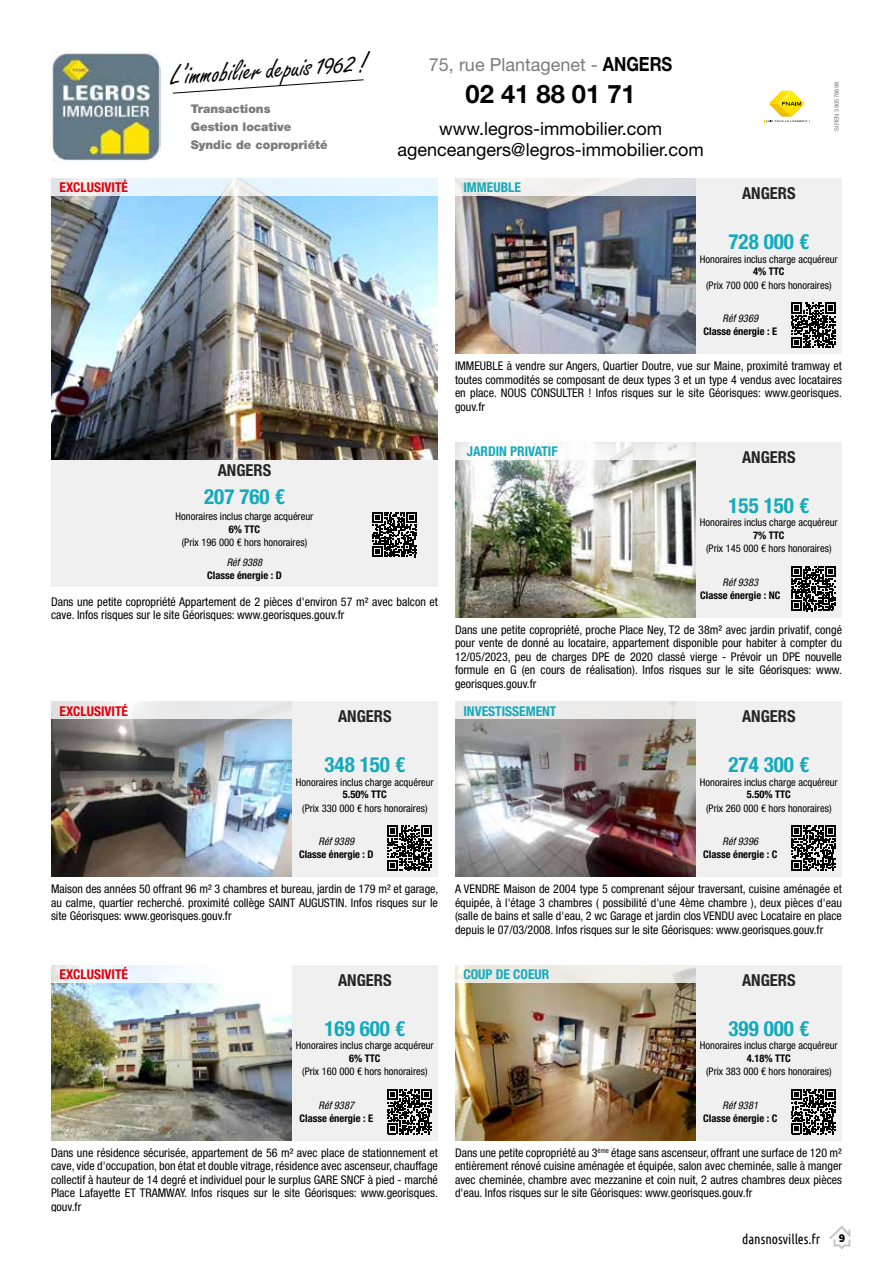
<style>
.page{position:relative;width:893px;height:1263px;background:#fff}
.page>*{position:absolute;margin:0;border:0;box-sizing:border-box;transform-origin:0 0}
.t1{font:30px "Freestyle Script Std";color:#000}
.t2{font:700 25.5px "Helvetica Neue LT Std";color:#000}
.t3{font:700 condensed 21px "Helvetica Neue LT Std";color:#14aabc}
.t4{font:18px/20.5px "Helvetica Neue LT Std";color:#000;text-align:center}
.t5{font:18px "Helvetica Neue LT Std";color:#7a7b7a}
.t6{font:700 condensed 16.5px "Helvetica Neue LT Std";color:#000}
.t7{font:700 condensed 13.5px "Helvetica Neue LT Std";color:#14aabc}
.t8{font:700 condensed 13.5px "Helvetica Neue LT Std";color:#e3000b}
.t9{font:13.5px "Ubuntu Condensed";color:#000}
.t10{font:condensed 12px/13.5px "Helvetica Neue LT Std";color:#000;text-align:justify}
.t11{font:900 12px/18px "Helvetica Neue LT Std";color:#7a7b7a}
.t12{font:900 12px "Source Sans Pro";color:#000}
.t13{font:condensed 10.5px "Helvetica Neue LT Std";color:#000}
.t14{font:700 condensed 10.5px "Helvetica Neue LT Std";color:#000}
.t15{font:italic condensed 10.5px "Helvetica Neue LT Std";color:#000}
.t16{font:6px "Helvetica Neue LT Std";color:#7a7b7a}
.s1{font-weight:700;font-size:19.5px;color:#000}
</style>
<div class="page">
<svg style="left:829px;top:1226px;width:21px;height:23px"></svg>
<div style="left:696px;top:179px;width:146px;height:175px;background:#f0f0f0"></div>
<div style="left:696px;top:442px;width:146px;height:175px;background:#f0f0f0"></div>
<div style="left:292px;top:702px;width:146px;height:175px;background:#f0f0f0"></div>
<div style="left:292px;top:965px;width:146px;height:175px;background:#f0f0f0"></div>
<div style="left:696px;top:702px;width:146px;height:175px;background:#f0f0f0"></div>
<div style="left:696px;top:965px;width:146px;height:175px;background:#f0f0f0"></div>
<img style="left:455px;top:196px;width:241px;height:158px">
<svg style="left:455px;top:179px;width:241px;height:17px;fill:#efedeb"></svg>
<img style="left:455px;top:459px;width:241px;height:158px">
<svg style="left:455px;top:442px;width:241px;height:17px"></svg>
<img style="left:51px;top:719px;width:241px;height:158px">
<div style="left:51px;top:702px;width:241px;height:17px;background:#e9eaeb"></div>
<img style="left:51px;top:982px;width:241px;height:158px">
<svg style="left:51px;top:965px;width:138px;height:17px;fill:#eff6fe"></svg>
<img style="left:455px;top:719px;width:241px;height:158px">
<div style="left:455px;top:702px;width:241px;height:17px;background:#ecebea"></div>
<img style="left:455px;top:982px;width:241px;height:158px">
<svg style="left:455px;top:965px;width:241px;height:17px;background:#edeae3"></svg>
<svg style="left:791px;top:303px;width:45px;height:45px"></svg>
<svg style="left:791px;top:566px;width:45px;height:45px"></svg>
<svg style="left:387px;top:826px;width:45px;height:45px"></svg>
<svg style="left:387px;top:1089px;width:45px;height:45px"></svg>
<svg style="left:791px;top:826px;width:45px;height:45px"></svg>
<svg style="left:791px;top:1089px;width:45px;height:45px"></svg>
<div style="left:51px;top:459px;width:387px;height:128px;background:#f0f0f0"></div>
<img style="left:51px;top:196px;width:387px;height:263px">
<svg style="left:51px;top:179px;width:387px;height:17px;background:#e8f2f9"></svg>
<svg style="left:372px;top:512px;width:45px;height:45px"></svg>
<img style="left:51px;top:51px;width:109px;height:111px">
<svg style="left:764px;top:91px;width:46px;height:32px"></svg>
<svg style="left:172px;top:79px;width:192px;height:15px"></svg>
<p class="t8" style="left:60px;top:180px;width:70px">EXCLUSIVITÉ</p>
<h1 class="t1" style="left:170px;top:58px;width:199px;rotate:-4deg">L’immobilier depuis 1962 !</h1>
<p class="t11" style="left:191px;top:100px;width:138px">Transactions<br>Gestion locative<br>Syndic de copropriété</p>
<h3 class="t5" style="left:429px;top:53px;width:245px">75, rue Plantagenet - <span class="s1">ANGERS</span></h3>
<h2 class="t2" style="left:466px;top:78px;width:172px">02 41 88 01 71</h2>
<h3 class="t4" style="left:398px;top:119px;width:308px">www.legros-immobilier.com agenceangers@legros-immobilier.com</h3>
<p class="t16" style="left:833px;top:131px;width:51px;rotate:-90deg">SIREN 390578698</p>
<p class="t7" style="left:463px;top:180px;width:59px">IMMEUBLE</p>
<h3 class="t6" style="left:742px;top:183px;width:55px">ANGERS</h3>
<h3 class="t3" style="left:728px;top:229px;width:82px">728 000 €</h3>
<p class="t13" style="left:700px;top:253px;width:139px">Honoraires inclus charge acquéreur</p>
<p class="t14" style="left:753px;top:265px;width:33px">4% TTC</p>
<p class="t13" style="left:706px;top:279px;width:127px">(Prix 700 000 € hors honoraires)</p>
<p class="t15" style="left:723px;top:312px;width:37px">Réf 9369</p>
<p class="t14" style="left:703px;top:325px;width:75px">Classe énergie : E</p>
<p class="t10" style="left:455px;top:359px;width:388px">IMMEUBLE à vendre sur Angers, Quartier Doutre, vue sur Maine, proximité tramway et toutes commodités se composant de deux types 3 et un type 4 vendus avec locataires en place. NOUS CONSULTER ! Infos risques sur le site Géorisques: www.georisques. gouv.fr</p>
<h3 class="t6" style="left:218px;top:460px;width:55px">ANGERS</h3>
<h3 class="t3" style="left:204px;top:483px;width:82px">207 760 €</h3>
<p class="t13" style="left:176px;top:511px;width:139px">Honoraires inclus charge acquéreur</p>
<p class="t15" style="left:227px;top:556px;width:37px">Réf 9388</p>
<p class="t14" style="left:229px;top:523px;width:33px">6% TTC</p>
<p class="t14" style="left:207px;top:569px;width:76px">Classe énergie : D</p>
<p class="t13" style="left:182px;top:536px;width:127px">(Prix 196 000 € hors honoraires)</p>
<p class="t10" style="left:51px;top:594px;width:388px">Dans une petite copropriété Appartement de 2 pièces d'environ 57 m² avec balcon et cave. Infos risques sur le site Géorisques: www.georisques.gouv.fr</p>
<p class="t8" style="left:60px;top:702px;width:70px">EXCLUSIVITÉ</p>
<h3 class="t6" style="left:338px;top:706px;width:55px">ANGERS</h3>
<h3 class="t3" style="left:324px;top:752px;width:82px">348 150 €</h3>
<p class="t13" style="left:296px;top:776px;width:139px">Honoraires inclus charge acquéreur</p>
<p class="t14" style="left:343px;top:788px;width:46px">5.50% TTC</p>
<p class="t13" style="left:302px;top:802px;width:127px">(Prix 330 000 € hors honoraires)</p>
<p class="t15" style="left:319px;top:835px;width:37px">Réf 9389</p>
<p class="t14" style="left:299px;top:848px;width:76px">Classe énergie : D</p>
<p class="t10" style="left:51px;top:882px;width:389px">Maison des années 50 offrant 96 m² 3 chambres et bureau, jardin de 179 m² et garage, au calme, quartier recherché. proximité collège SAINT AUGUSTIN. Infos risques sur le site Géorisques: www.georisques.gouv.fr</p>
<p class="t8" style="left:60px;top:966px;width:70px">EXCLUSIVITÉ</p>
<h3 class="t6" style="left:338px;top:970px;width:55px">ANGERS</h3>
<h3 class="t3" style="left:324px;top:1015px;width:82px">169 600 €</h3>
<p class="t13" style="left:296px;top:1039px;width:139px">Honoraires inclus charge acquéreur</p>
<p class="t14" style="left:349px;top:1052px;width:33px">6% TTC</p>
<p class="t13" style="left:302px;top:1065px;width:127px">(Prix 160 000 € hors honoraires)</p>
<p class="t15" style="left:319px;top:1099px;width:37px">Réf 9387</p>
<p class="t14" style="left:300px;top:1111px;width:75px">Classe énergie : E</p>
<p class="t10" style="left:51px;top:1146px;width:388px">Dans une résidence sécurisée, appartement de 56 m² avec place de stationnement et cave, vide d'occupation, bon état et double vitrage, résidence avec ascenseur, chauffage collectif à hauteur de 14 degré et individuel pour le surplus GARE SNCF à pied - marché Place Lafayette ET TRAMWAY. Infos risques sur le site Géorisques: www.georisques. gouv.fr</p>
<p class="t7" style="left:467px;top:443px;width:92px">JARDIN PRIVATIF</p>
<h3 class="t6" style="left:742px;top:447px;width:55px">ANGERS</h3>
<h3 class="t3" style="left:728px;top:492px;width:82px">155 150 €</h3>
<p class="t13" style="left:700px;top:516px;width:139px">Honoraires inclus charge acquéreur</p>
<p class="t14" style="left:753px;top:529px;width:33px">7% TTC</p>
<p class="t13" style="left:706px;top:542px;width:127px">(Prix 145 000 € hors honoraires)</p>
<p class="t15" style="left:723px;top:576px;width:37px">Réf 9383</p>
<p class="t14" style="left:700px;top:588px;width:82px">Classe énergie : NC</p>
<p class="t10" style="left:455px;top:623px;width:388px">Dans une petite copropriété, proche Place Ney, T2 de 38m² avec jardin privatif, congé pour vente de donné au locataire, appartement disponible pour habiter à compter du 12/05/2023, peu de charges DPE de 2020 classé vierge - Prévoir un DPE nouvelle formule en G (en cours de réalisation). Infos risques sur le site Géorisques: www. georisques.gouv.fr</p>
<p class="t7" style="left:463px;top:702px;width:94px">INVESTISSEMENT</p>
<h3 class="t6" style="left:742px;top:706px;width:55px">ANGERS</h3>
<h3 class="t3" style="left:728px;top:752px;width:82px">274 300 €</h3>
<p class="t13" style="left:700px;top:776px;width:139px">Honoraires inclus charge acquéreur</p>
<p class="t14" style="left:747px;top:788px;width:46px">5.50% TTC</p>
<p class="t13" style="left:706px;top:802px;width:127px">(Prix 260 000 € hors honoraires)</p>
<p class="t15" style="left:723px;top:835px;width:37px">Réf 9396</p>
<p class="t14" style="left:703px;top:848px;width:76px">Classe énergie : C</p>
<p class="t10" style="left:455px;top:882px;width:388px">A VENDRE Maison de 2004 type 5 comprenant séjour traversant, cuisine aménagée et équipée, à l'étage 3 chambres ( possibilité d'une 4ème chambre ), deux pièces d'eau (salle de bains et salle d'eau, 2 wc Garage et jardin clos VENDU avec Locataire en place depuis le 07/03/2008. Infos risques sur le site Géorisques: www.georisques.gouv.fr</p>
<p class="t7" style="left:463px;top:966px;width:87px">COUP DE COEUR</p>
<h3 class="t6" style="left:742px;top:970px;width:55px">ANGERS</h3>
<h3 class="t3" style="left:728px;top:1015px;width:82px">399 000 €</h3>
<p class="t13" style="left:700px;top:1039px;width:139px">Honoraires inclus charge acquéreur</p>
<p class="t14" style="left:747px;top:1052px;width:46px">4.18% TTC</p>
<p class="t13" style="left:706px;top:1065px;width:127px">(Prix 383 000 € hors honoraires)</p>
<p class="t15" style="left:723px;top:1099px;width:37px">Réf 9381</p>
<p class="t14" style="left:703px;top:1111px;width:76px">Classe énergie : C</p>
<p class="t10" style="left:455px;top:1146px;width:388px">Dans une petite copropriété au 3<sup>ème</sup> étage sans ascenseur, offrant une surface de 120 m² entièrement rénové cuisine aménagée et équipée, salon avec cheminée, salle à manger avec cheminée, chambre avec mezzanine et coin nuit, 2 autres chambres deux pièces d'eau. Infos risques sur le site Géorisques: www.georisques.gouv.fr</p>
<p class="t9" style="left:742px;top:1231px;width:80px">dansnosvilles.fr</p>
<p class="t12" style="left:839px;top:1230px;width:8px">9</p>
</div>
